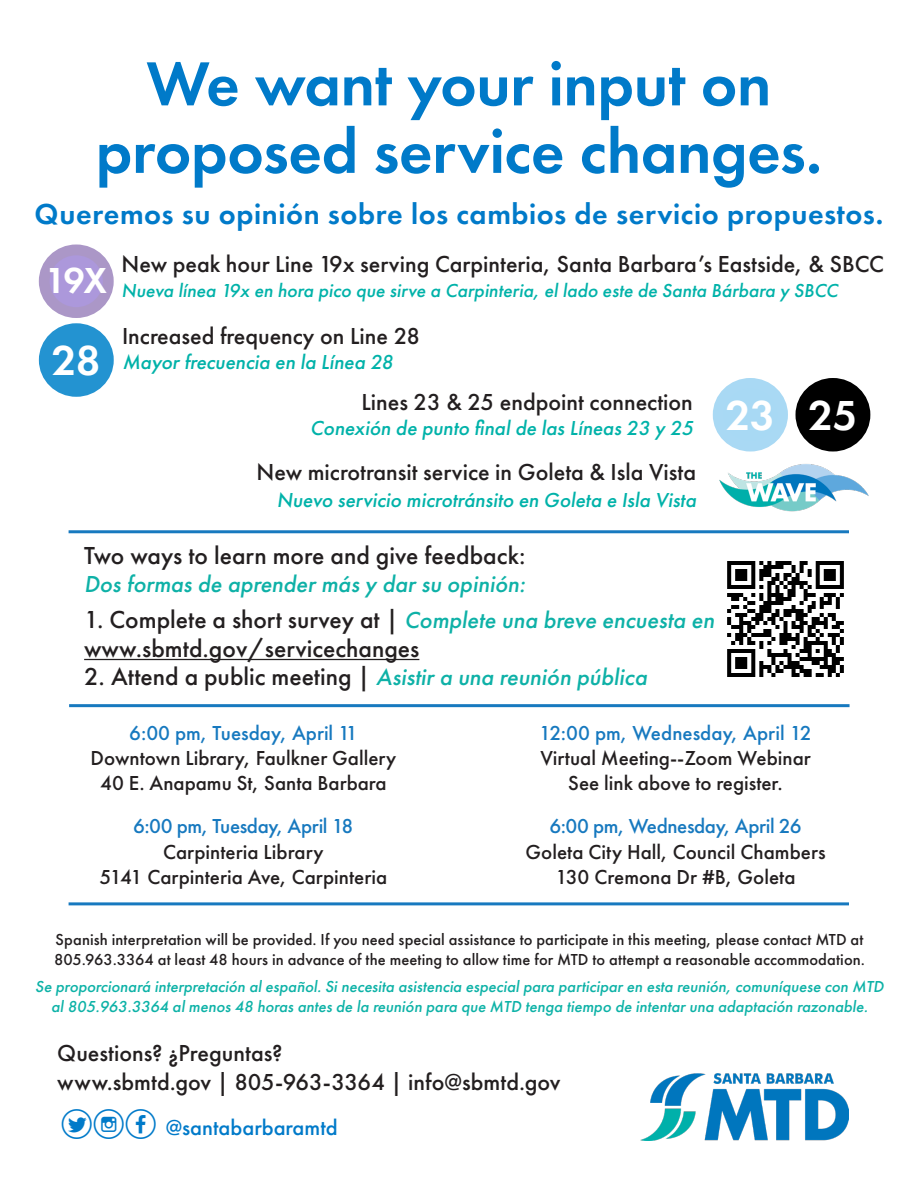
<style>
.page{position:relative;width:918px;height:1188px;background:#fff}
.page>*{position:absolute;margin:0;border:0;box-sizing:border-box;transform-origin:0 0}
.t1{font:600 64.5px "Futura PT";letter-spacing:-.005em;color:#007ac9}
.t2{font:600 43.5px "Futura PT";color:#fff}
.t3{font:43.5px "Social Shapes";color:#007ac9}
.t4{font:600 37.5px "Futura PT";color:#fff}
.t5{font:600 30px "Futura PT";letter-spacing:.02em;color:#007ac9}
.t6{font:500 25.5px "Futura PT";color:#231f20}
.t7{font:500 24px "Futura PT";color:#231f20}
.t8{font:500 24px "Futura PT";color:#0eb1a7}
.t9{font:500 22.5px "Futura PT";color:#007ac9}
.t10{font:500 21px/25.2px "Futura PT";color:#231f20;text-align:center}
.t11{font:500 21px "Futura PT";color:#00b2a9}
.t12{font:500 21px "Futura PT";letter-spacing:-.01em;color:#1779bf}
.t13{font:500 19.5px "Futura PT";color:#00b2a9}
.t14{font:500 16.5px/19.8px "Futura PT";color:#0db2a7;text-align:center}
.t15{font:500 16.5px/19.8px "Futura PT";letter-spacing:.005em;color:#231f20}
.s1{font-size:25.5px;color:#231f20}
</style>
<div class="page">
<img style="left:727px;top:561px;width:117px;height:116px">
<hr style="left:84px;top:659px;width:335px;height:1px;background:#231f20">
<div style="left:44px;top:329px;width:64px;height:62px;background:#2393d1;border-radius:50%"></div>
<div style="left:39px;top:323px;width:75px;height:74px;border:11px solid #2393d1;border-radius:50%"></div>
<div style="left:801px;top:383px;width:64px;height:63px;background:#000;border-radius:50%"></div>
<div style="left:796px;top:378px;width:74px;height:74px;border:11px solid #000;border-radius:50%"></div>
<div style="left:718px;top:383px;width:65px;height:63px;background:#a8d9f4;border-radius:50%"></div>
<div style="left:713px;top:378px;width:75px;height:74px;border:11px solid #a9d9f4;border-radius:50%"></div>
<img style="left:640px;top:1074px;width:209px;height:66px">
<div style="left:44px;top:250px;width:64px;height:63px;background:#ac98db;border-radius:50%"></div>
<div style="left:39px;top:245px;width:75px;height:73px;border:11px solid #ab97c7;border-radius:50%"></div>
<img style="left:719px;top:464px;width:150px;height:48px">
<hr style="left:69px;top:530px;width:780px;height:3px;background:#1779bf">
<hr style="left:69px;top:902px;width:780px;height:3px;background:#1779bf">
<hr style="left:69px;top:704px;width:781px;height:3px;background:#1779bf">
<p class="t1" style="left:147px;top:43px;width:626px">We want your input on</p>
<p class="t1" style="left:96px;top:111px;width:728px">proposed service changes.</p>
<p class="t5" style="left:35px;top:195px;width:850px">Queremos su opinión sobre los cambios de servicio propuestos.</p>
<p class="t4" style="left:45px;top:257px;width:64px">19X</p>
<p class="t2" style="left:52px;top:333px;width:50px">28</p>
<p class="t7" style="left:122px;top:250px;width:764px">New peak hour Line 19x serving Carpinteria, Santa Barbara’s Eastside, &amp; SBCC</p>
<p class="t13" style="left:122px;top:278px;width:721px">Nueva línea 19x en hora pico que sirve a Carpinteria, el lado este de Santa Bárbara y SBCC</p>
<p class="t7" style="left:122px;top:322px;width:300px">Increased frequency on Line 28</p>
<p class="t11" style="left:122px;top:349px;width:276px">Mayor frecuencia en la Línea 28</p>
<p class="t7" style="left:361px;top:388px;width:333px">Lines 23 &amp; 25 endpoint connection</p>
<p class="t11" style="left:310px;top:415px;width:388px">Conexión de punto final de las Líneas 23 y 25</p>
<p class="t7" style="left:257px;top:458px;width:441px">New microtransit service in Goleta &amp; Isla Vista</p>
<p class="t11" style="left:277px;top:488px;width:425px">Nuevo servicio microtránsito en Goleta e Isla Vista</p>
<p class="t2" style="left:726px;top:388px;width:50px">23</p>
<p class="t2" style="left:808px;top:388px;width:51px">25</p>
<p class="t6" style="left:84px;top:540px;width:443px">Two ways to learn more and give feedback:</p>
<p class="t8" style="left:84px;top:570px;width:446px">Dos formas de aprender más y dar su opinión:</p>
<p class="t8" style="left:84px;top:606px;width:636px"><span class="s1">1. C o m p l ete a s h o rt s u rvey a t |</span> Complete una breve encuesta en</p>
<p class="t6" style="left:84px;top:633px;width:337px">www.sbmtd.gov/servicechanges</p>
<p class="t8" style="left:84px;top:663px;width:569px"><span class="s1">2 . Atte n d a p u b l i c m e eti n g |</span> Asistir a una reunión pública</p>
<p class="t12" style="left:129px;top:720px;width:230px">6:00 pm, Tuesday, April 11</p>
<p class="t10" style="left:91px;top:746px;width:307px">Downtown Library, Faulkner Gallery</p>
<p class="t10" style="left:100px;top:771px;width:288px">40 E. Anapamu St, Santa Barbara</p>
<p class="t12" style="left:133px;top:814px;width:222px">6:00 pm, Tuesday, April 18</p>
<p class="t10" style="left:163px;top:839px;width:162px">Carpinteria Library</p>
<p class="t10" style="left:99px;top:864px;width:290px">5141 Carpinteria Ave, Carpinteria</p>
<p class="t12" style="left:539px;top:720px;width:274px">12:00 pm, Wednesday, April 12</p>
<p class="t10" style="left:540px;top:746px;width:272px">Virtual Meeting--Zoom Webinar</p>
<p class="t10" style="left:568px;top:771px;width:216px">See link above to register.</p>
<p class="t12" style="left:549px;top:814px;width:254px">6:00 pm, Wednesday, April 26</p>
<p class="t10" style="left:526px;top:839px;width:302px">Goleta City Hall, Council Chambers<br>130 Cremona Dr #B, Goleta</p>
<p class="t15" style="left:54px;top:930px;width:813px">Spanish interpretation will be provided. If you need special assistance to participate in this meeting, please contact MTD at<br>805.963.3364 at least 48 hours in advance of the meeting to allow time for MTD to attempt a reasonable accommodation.</p>
<p class="t14" style="left:35px;top:977px;width:853px">Se proporcionará interpretación al español. Si necesita asistencia especial para participar en esta reunión, comuníquese con MTD al 805.963.3364 al menos 48 horas antes de la reunión para que MTD tenga tiempo de intentar una adaptación razonable.</p>
<p class="t7" style="left:57px;top:1039px;width:227px">Questions? ¿Preguntas?</p>
<p class="t7" style="left:57px;top:1068px;width:505px">www.sbmtd.gov | 805-963-3364 | info@sbmtd.gov</p>
<p class="t3" style="left:61px;top:1098px;width:98px">dfc</p>
<p class="t9" style="left:166px;top:1114px;width:174px">@santabarbaramtd</p>
</div>
